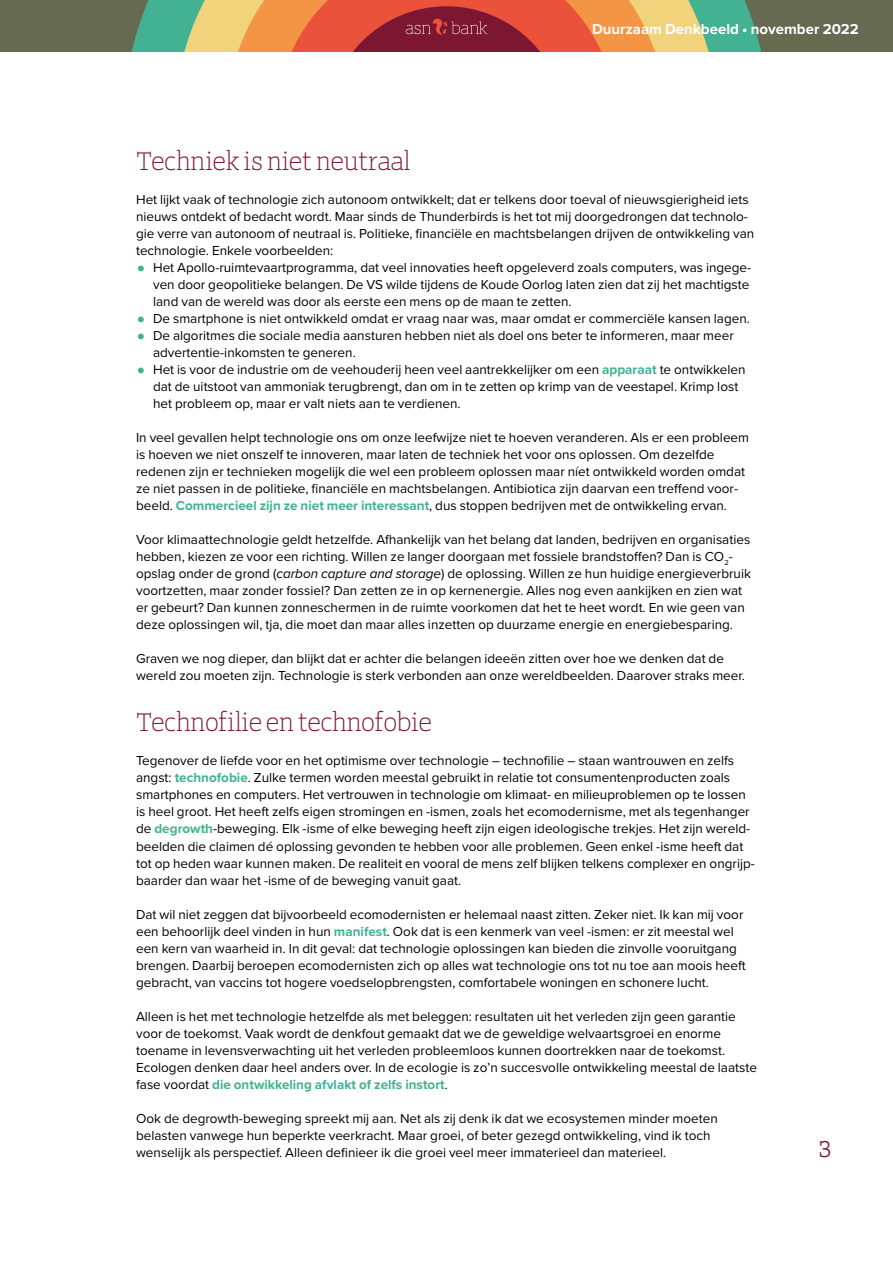
<style>
.page{position:relative;width:893px;height:1263px;background:#fff}
.page>*{position:absolute;margin:0;border:0;box-sizing:border-box;transform-origin:0 0}
._1e_tussenkop{font:27px "ASN Bank Slab";color:#7c1631}
.t1{font:600 24px "ASN Bank Slab";color:#7c1631}
.t2{font:700 15px "Proxima Nova";color:#fff}
._01_broodtekst{font:13.5px/17px "Proxima Nova";color:#000}
._10_brood_opsomming{font:13.5px/17px "Proxima Nova";color:#000}
.s1{font-size:27px;color:#42b293}
.s2{font-weight:700;color:#42b293}
.s3{font-style:italic}
</style>
<div class="page">
<div style="left:0;top:0;width:893px;height:51px;background:#666a50"></div>
<svg style="left:132px;top:0;width:629px;height:51px;background:#b97c57"></svg>
<p class="t2" style="left:592px;top:18px;width:268px">Duurzaam Denkbeeld • november 2022</p>
<p class="_1e_tussenkop" style="left:136px;top:142px;width:276px">Techniek is niet neutraal</p>
<p class="_01_broodtekst" style="left:136px;top:191px;width:620px">Het lijkt vaak of technologie zich autonoom ontwikkelt; dat er telkens door toeval of nieuwsgierigheid iets nieuws ontdekt of bedacht wordt. Maar sinds de Thunderbirds is het tot mij doorgedrongen dat technolo&shy;gie verre van autonoom of neutraal is. Politieke, financiële en machtsbelangen drijven de ontwikkeling van technologie. Enkele voorbeelden:</p>
<p class="_10_brood_opsomming" style="left:153px;top:259px;width:600px;text-indent:-17px"><span class="s1">•</span> Het Apollo-ruimtevaartprogramma, dat veel innovaties heeft opgeleverd zoals computers, was ingege&shy;ven door geopolitieke belangen. De VS wilde tijdens de Koude Oorlog laten zien dat zij het machtigste land van de wereld was door als eerste een mens op de maan te zetten.</p>
<p class="_10_brood_opsomming" style="left:136px;top:310px;width:615px"><span class="s1">•</span> De smartphone is niet ontwikkeld omdat er vraag naar was, maar omdat er commerciële kansen lagen.</p>
<p class="_10_brood_opsomming" style="left:153px;top:327px;width:582px;text-indent:-17px"><span class="s1">•</span> De algoritmes die sociale media aansturen hebben niet als doel ons beter te informeren, maar meer advertentie-inkomsten te generen.</p>
<p class="_10_brood_opsomming" style="left:153px;top:361px;width:594px;text-indent:-17px"><span class="s1">•</span> Het is voor de industrie om de veehouderij heen veel aantrekkelijker om een <span class="s2">apparaat</span> te ontwikkelen dat de uitstoot van ammoniak terugbrengt, dan om in te zetten op krimp van de veestapel. Krimp lost het probleem op, maar er valt niets aan te verdienen.</p>
<p class="_01_broodtekst" style="left:136px;top:429px;width:615px">In veel gevallen helpt technologie ons om onze leefwijze niet te hoeven veranderen. Als er een probleem is hoeven we niet onszelf te innoveren, maar laten de techniek het voor ons oplossen. Om dezelfde redenen zijn er technieken mogelijk die wel een probleem oplossen maar níet ontwikkeld worden omdat ze niet passen in de politieke, financiële en machtsbelangen. Antibiotica zijn daarvan een treffend voor&shy;beeld. <span class="s2">Commercieel zijn ze niet meer interessant</span>, dus stoppen bedrijven met de ontwikkeling ervan.</p>
<p class="_01_broodtekst" style="left:136px;top:531px;width:616px">Voor klimaattechnologie geldt hetzelfde. Afhankelijk van het belang dat landen, bedrijven en organisaties hebben, kiezen ze voor een richting. Willen ze langer doorgaan met fossiele brandstoffen? Dan is CO<sub>2</sub>- opslag onder de grond (<span class="s3">carbon capture and storage</span>) de oplossing. Willen ze hun huidige energieverbruik voortzetten, maar zonder fossiel? Dan zetten ze in op kernenergie. Alles nog even aankijken en zien wat er gebeurt? Dan kunnen zonneschermen in de ruimte voorkomen dat het te heet wordt. En wie geen van deze oplossingen wil, tja, die moet dan maar alles inzetten op duurzame energie en energiebesparing.</p>
<p class="_01_broodtekst" style="left:136px;top:650px;width:610px">Graven we nog dieper, dan blijkt dat er achter die belangen ideeën zitten over hoe we denken dat de wereld zou moeten zijn. Technologie is sterk verbonden aan onze wereldbeelden. Daarover straks meer.</p>
<p class="_1e_tussenkop" style="left:136px;top:703px;width:297px">Technofilie en technofobie</p>
<p class="_01_broodtekst" style="left:136px;top:752px;width:620px">Tegenover de liefde voor en het optimisme over technologie – technofilie – staan wantrouwen en zelfs angst: <span class="s2">technofobie</span>. Zulke termen worden meestal gebruikt in relatie tot consumentenproducten zoals smartphones en computers. Het vertrouwen in technologie om klimaat- en milieuproblemen op te lossen is heel groot. Het heeft zelfs eigen stromingen en -ismen, zoals het ecomodernisme, met als tegenhanger de <span class="s2">degrowth</span>-beweging. Elk -isme of elke beweging heeft zijn eigen ideologische trekjes. Het zijn wereld&shy;beelden die claimen dé oplossing gevonden te hebben voor alle problemen. Geen enkel -isme heeft dat tot op heden waar kunnen maken. De realiteit en vooral de mens zelf blijken telkens complexer en ongrijp&shy;baarder dan waar het -isme of de beweging vanuit gaat.</p>
<p class="_01_broodtekst" style="left:136px;top:905px;width:611px">Dat wil niet zeggen dat bijvoorbeeld ecomodernisten er helemaal naast zitten. Zeker niet. Ik kan mij voor een behoorlijk deel vinden in hun <span class="s2">manifest</span>. Ook dat is een kenmerk van veel -ismen: er zit meestal wel een kern van waarheid in. In dit geval: dat technologie oplossingen kan bieden die zinvolle vooruitgang brengen. Daarbij beroepen ecomodernisten zich op alles wat technologie ons tot nu toe aan moois heeft gebracht, van vaccins tot hogere voedselopbrengsten, comfortabele woningen en schonere lucht.</p>
<p class="_01_broodtekst" style="left:136px;top:1007px;width:622px">Alleen is het met technologie hetzelfde als met beleggen: resultaten uit het verleden zijn geen garantie voor de toekomst. Vaak wordt de denkfout gemaakt dat we de geweldige welvaartsgroei en enorme toename in levensverwachting uit het verleden probleemloos kunnen doortrekken naar de toekomst.<br>Ecologen denken daar heel anders over. In de ecologie is zo’n succesvolle ontwikkeling meestal de laatste fase voordat <span class="s2">die ontwikkeling afvlakt of zelfs instort</span>.</p>
<p class="_01_broodtekst" style="left:136px;top:1109px;width:583px">Ook de degrowth-beweging spreekt mij aan. Net als zij denk ik dat we ecosystemen minder moeten belasten vanwege hun beperkte veerkracht. Maar groei, of beter gezegd ontwikkeling, vind ik toch wenselijk als perspectief. Alleen definieer ik die groei veel meer immaterieel dan materieel.</p>
<p class="t1" style="left:818px;top:1131px;width:14px">3</p>
</div>
